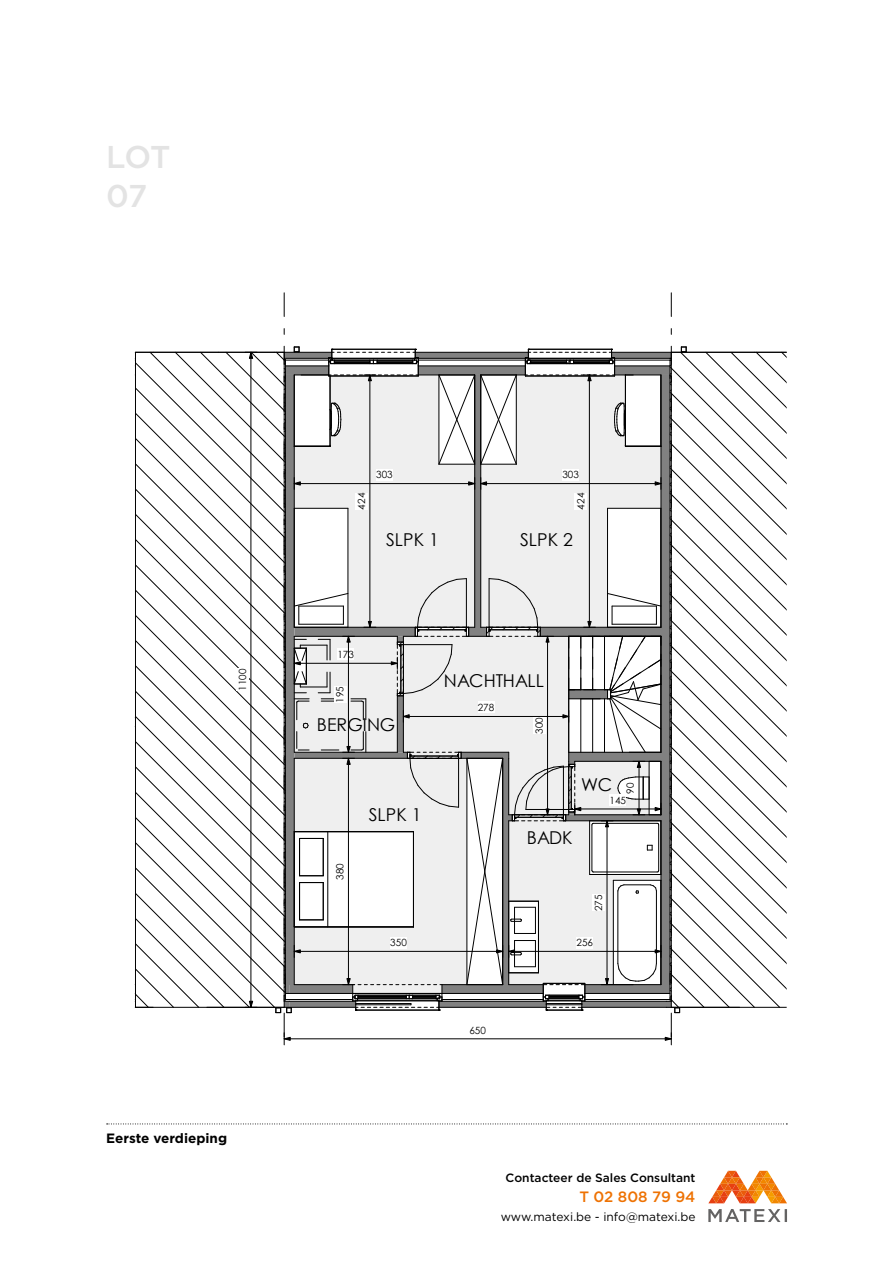
<style>
.page{position:relative;width:893px;height:1263px;background:#fff}
.page>*{position:absolute;margin:0;border:0;box-sizing:border-box;transform-origin:0 0}
.t1{font:500 31.5px/39px "Gotham";color:#e3e3e3}
.t2{font:17.7px "Century Gothic";color:#000}
.t3{font:500 15px "Gotham";color:#ee7203}
.t4{font:700 13.5px "Gotham";color:#000}
.t5{font:12px "Gotham";letter-spacing:-.005em;color:#000}
.t6{font:500 12px "Gotham";color:#000}
.t7{font:9.9px "Century Gothic";letter-spacing:.005em;color:#000}
</style>
<div class="page">
<svg style="left:107px;top:1123px;width:680px;height:1px"></svg>
<svg style="left:284px;top:293px;width:1px;height:23px"></svg>
<svg style="left:671px;top:293px;width:1px;height:23px"></svg>
<svg style="left:135px;top:346px;width:652px;height:699px"></svg>
<div style="left:469px;top:1024px;width:17px;height:12px;background:#fff"></div>
<svg style="left:708px;top:1171px;width:79px;height:32px"></svg>
<svg style="left:708px;top:1209px;width:79px;height:13px"></svg>
<h1 class="t1" style="left:106px;top:137px;width:66px">LOT<br>07</h1>
<p class="t7" style="left:236px;top:691px;width:24px;rotate:-90deg">1100</p>
<h3 class="t4" style="left:106px;top:1130px;width:122px">Eerste verdieping</h3>
<p class="t7" style="left:376px;top:468px;width:18px">303</p>
<p class="t7" style="left:562px;top:468px;width:18px">303</p>
<p class="t7" style="left:355px;top:509px;width:18px;rotate:-90deg">424</p>
<p class="t7" style="left:574px;top:509px;width:18px;rotate:-90deg">424</p>
<h2 class="t2" style="left:386px;top:528px;width:54px">SLPK 1</h2>
<h2 class="t2" style="left:520px;top:528px;width:54px">SLPK 2</h2>
<p class="t7" style="left:337px;top:648px;width:18px">173</p>
<p class="t7" style="left:333px;top:703px;width:18px;rotate:-90deg">195</p>
<h2 class="t2" style="left:317px;top:712px;width:80px">BERGING</h2>
<p class="t7" style="left:333px;top:880px;width:18px;rotate:-90deg">380</p>
<h2 class="t2" style="left:369px;top:802px;width:54px">SLPK 1</h2>
<h2 class="t2" style="left:444px;top:668px;width:101px">NACHTHALL</h2>
<p class="t7" style="left:478px;top:701px;width:18px">278</p>
<p class="t7" style="left:532px;top:734px;width:18px;rotate:-90deg">300</p>
<h2 class="t2" style="left:581px;top:772px;width:33px">WC</h2>
<p class="t7" style="left:623px;top:793px;width:13px;rotate:-90deg">90</p>
<p class="t7" style="left:609px;top:793px;width:18px">145</p>
<h2 class="t2" style="left:527px;top:825px;width:47px">BADK</h2>
<p class="t7" style="left:592px;top:911px;width:18px;rotate:-90deg">275</p>
<p class="t7" style="left:390px;top:936px;width:18px">350</p>
<p class="t7" style="left:576px;top:936px;width:18px">256</p>
<p class="t7" style="left:469px;top:1023px;width:18px">650</p>
<p class="t6" style="left:506px;top:1170px;width:191px">Contacteer de Sales Consultant</p>
<h3 class="t3" style="left:579px;top:1187px;width:118px">T 02 808 79 94</h3>
<p class="t5" style="left:501px;top:1209px;width:196px">www.matexi.be - info@matexi.be</p>
</div>
